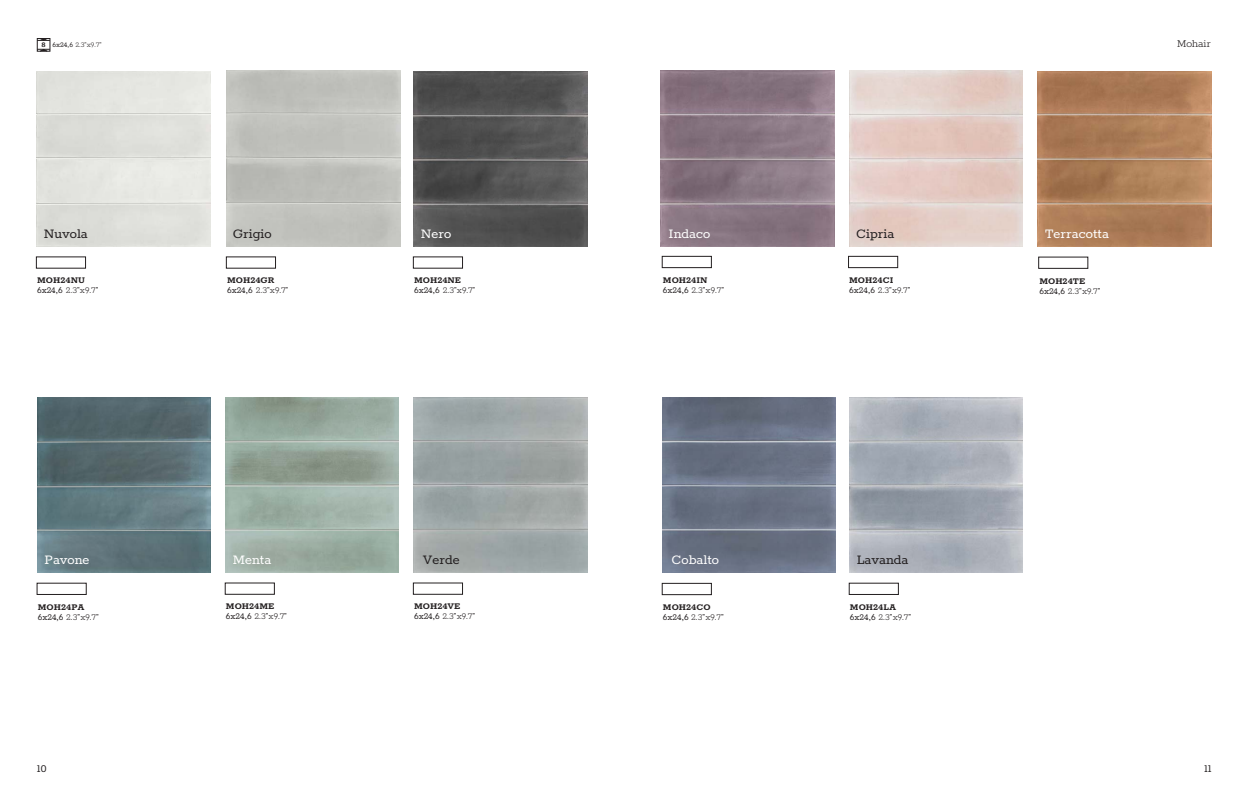
<style>
.page{position:relative;width:1248px;height:794px;background:#fff}
.page>*{position:absolute;margin:0;border:0;box-sizing:border-box;transform-origin:0 0}
.t1{font:15px "Rokkitt";color:#fff}
.t2{font:15px "Rokkitt";color:#231f20}
.t3{font:300 12px "Rokkitt";color:#231f20}
.t4{font:12px "Rokkitt";color:#231f20}
.t5{font:300 10px/10px "Rokkitt";color:#231f20}
.t6{font:300 8px "Rokkitt";color:#231f20}
.s1{font-weight:700;font-size:8.1px}
.s2{font-weight:400}
.s3{font-weight:700}
</style>
<div class="page">
<div style="left:37px;top:38px;width:13px;height:13px;border:1px solid #231f20"></div>
<svg style="left:37px;top:38px;width:13px;height:3px"></svg>
<svg style="left:37px;top:49px;width:13px;height:3px"></svg>
<img style="left:660px;top:70px;width:174px;height:176px">
<img style="left:413px;top:71px;width:174px;height:176px">
<img style="left:662px;top:397px;width:173px;height:176px">
<img style="left:38px;top:397px;width:173px;height:175px">
<div style="left:848px;top:256px;width:49px;height:12px;border:1px solid #231f20"></div>
<div style="left:662px;top:256px;width:49px;height:12px;border:1px solid #231f20"></div>
<div style="left:662px;top:583px;width:49px;height:12px;border:1px solid #231f20"></div>
<img style="left:1037px;top:71px;width:174px;height:176px">
<p class="t6" style="left:41px;top:40px;width:62px"><span class="s1">8</span> <span class="s2">6x24,6</span> 2.3”x9.7”</p>
<p class="t3" style="left:1176px;top:35px;width:36px">Mohair</p>
<h1 class="t2" style="left:44px;top:224px;width:45px">Nuvola</h1>
<h1 class="t2" style="left:233px;top:224px;width:40px">Grigio</h1>
<h1 class="t1" style="left:421px;top:224px;width:32px">Nero</h1>
<h1 class="t1" style="left:668px;top:223px;width:43px">Indaco</h1>
<h1 class="t2" style="left:856px;top:223px;width:40px">Cipria</h1>
<p class="t5" style="left:37px;top:275px;width:63px"><span class="s3">MOH24NU<br></span><span class="s2">6x24,6</span> 2.3”x9.7”</p>
<p class="t5" style="left:849px;top:274px;width:63px"><span class="s3">MOH24CI<br></span><span class="s2">6x24,6</span> 2.3”x9.7”</p>
<p class="t5" style="left:227px;top:275px;width:63px"><span class="s3">MOH24GR<br></span><span class="s2">6x24,6</span> 2.3”x9.7”</p>
<p class="t5" style="left:663px;top:274px;width:63px"><span class="s3">MOH24IN<br></span><span class="s2">6x24,6</span> 2.3”x9.7”</p>
<p class="t5" style="left:414px;top:275px;width:63px"><span class="s3">MOH24NE<br></span><span class="s2">6x24,6</span> 2.3”x9.7”</p>
<h1 class="t1" style="left:45px;top:549px;width:46px">Pavone</h1>
<h1 class="t1" style="left:233px;top:550px;width:40px">Menta</h1>
<h1 class="t2" style="left:423px;top:549px;width:39px">Verde</h1>
<h1 class="t1" style="left:671px;top:550px;width:49px">Cobalto</h1>
<h1 class="t2" style="left:856px;top:549px;width:53px">Lavanda</h1>
<p class="t5" style="left:38px;top:601px;width:63px"><span class="s3">MOH24PA<br></span><span class="s2">6x24,6</span> 2.3”x9.7”</p>
<p class="t5" style="left:226px;top:601px;width:63px"><span class="s3">MOH24ME<br></span><span class="s2">6x24,6</span> 2.3”x9.7”</p>
<p class="t5" style="left:414px;top:601px;width:63px"><span class="s3">MOH24VE<br></span><span class="s2">6x24,6</span> 2.3”x9.7”</p>
<p class="t5" style="left:663px;top:601px;width:63px"><span class="s3">MOH24CO<br></span><span class="s2">6x24,6</span> 2.3”x9.7”</p>
<p class="t5" style="left:849px;top:601px;width:63px"><span class="s3">MOH24LA<br></span><span class="s2">6x24,6</span> 2.3”x9.7”</p>
<h1 class="t1" style="left:1044px;top:224px;width:65px">Terracotta</h1>
<p class="t5" style="left:1039px;top:275px;width:63px"><span class="s3">MOH24TE<br></span><span class="s2">6x24,6</span> 2.3”x9.7”</p>
<p class="t4" style="left:37px;top:760px;width:12px">10</p>
<p class="t4" style="left:1203px;top:760px;width:9px">11</p>
</div>
